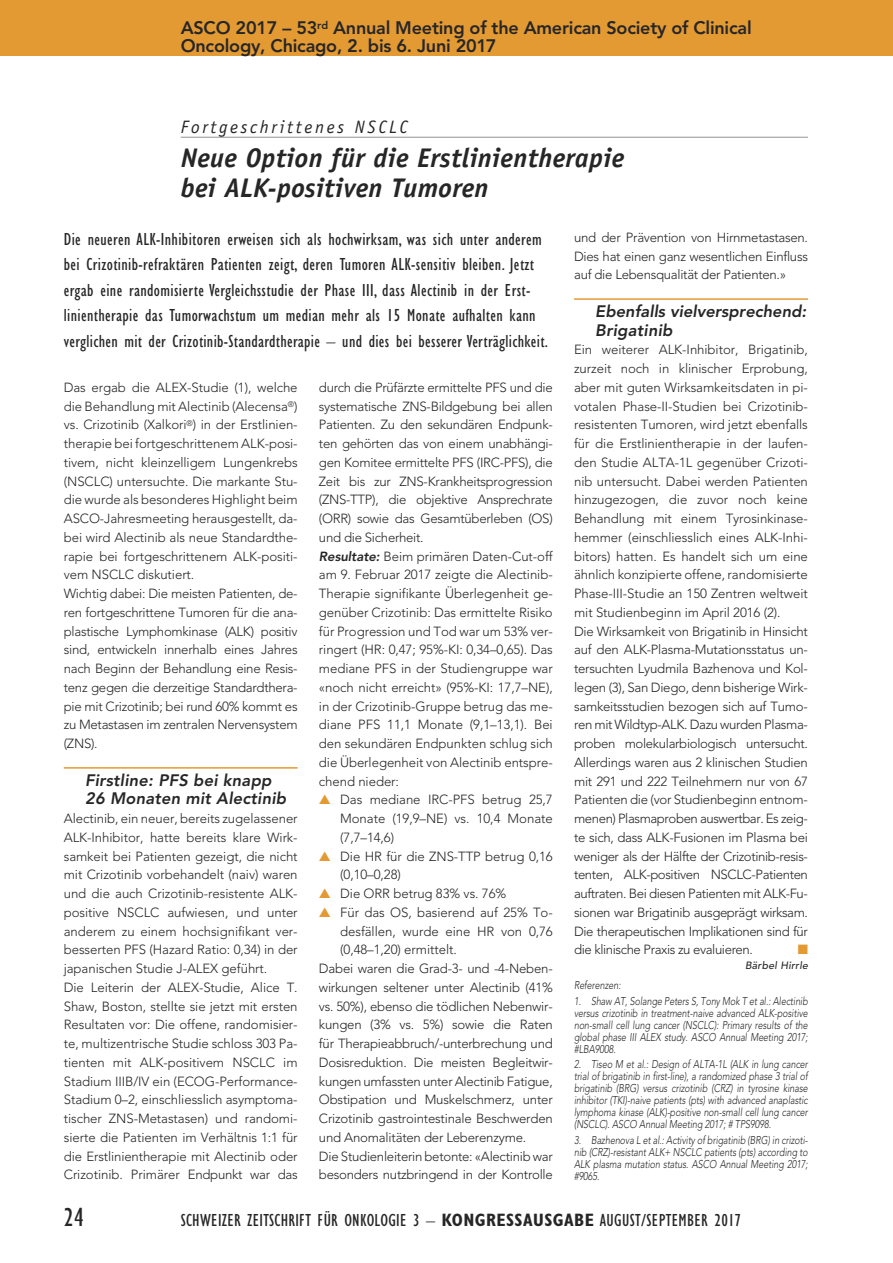
<style>
.page{position:relative;width:893px;height:1263px;background:#fff}
.page>*{position:absolute;margin:0;border:0;box-sizing:border-box;transform-origin:0 0}
.t1{font:italic 700 27px/30px "Officina Sans";letter-spacing:.01em;color:#272627}
.t2{font:condensed 27px "Gill Sans";color:#272627}
.t3{font:condensed 18px/25.5px "Gill Sans";letter-spacing:.02em;color:#272627}
.t4{font:800 18px/18px "Avenir";letter-spacing:-.01em;color:#272627}
.t5{font:italic 18px "Officina Sans";letter-spacing:.15em;color:#272627}
.t6{font:italic 800 16.5px/18.8px "Avenir";letter-spacing:.01em;color:#272627}
.t7{font:13.5px "Zapf Dingbats";color:#e39a33}
.t8{font:300 13.2px/18.8px "Avenir";letter-spacing:-.005em;color:#272627}
.t9{font:italic 300 11.25px/12px "Avenir";letter-spacing:-.005em;color:#272627;text-align:justify;scale:.8 1}
.t10{font:italic 500 10.5px "Avenir";letter-spacing:.02em;color:#272627}
.s1{font-weight:800;font-style:italic}
.s2{color:#e39a33}
.s3{font-weight:700}
</style>
<div class="page">
<div style="left:0;top:0;width:893px;height:55px;background:#e39a33"></div>
<hr style="left:64px;top:767px;width:234px;height:2px;background:#e39a33">
<hr style="left:574px;top:298px;width:234px;height:2px;background:#e39a33">
<hr style="left:181px;top:137px;width:627px;height:1px;background:#939393">
<h2 class="t4" style="left:181px;top:18px;width:572px">ASCO 2017 – 53<sup>rd</sup> Annual Meeting of the American Society of Clinical<br>Oncology, Chicago, 2. bis 6. Juni 2017</h2>
<h2 class="t5" style="left:181px;top:120px;width:228px">Fortgeschrittenes NSCLC</h2>
<h1 class="t1" style="left:181px;top:145px;width:445px">Neue Option für die Erstlinientherapie bei ALK-positiven Tumoren</h1>
<p class="t3" style="left:64px;top:228px;width:486px">Die neueren ALK-Inhibitoren erweisen sich als hochwirksam, was sich unter anderem bei Crizotinib-refraktären Patienten zeigt, deren Tumoren ALK-sensitiv bleiben. Jetzt ergab eine randomisierte Vergleichsstudie der Phase III, dass Alectinib in der Erst&shy;linientherapie das Tumorwachstum um median mehr als 15 Monate aufhalten kann verglichen mit der Crizotinib-Standardtherapie – und dies bei besserer Verträglichkeit.</p>
<p class="t8" style="left:64px;top:378px;width:235px">Das ergab die ALEX-Studie (1), welche die Behandlung mit Alectinib (Alecensa<sup>®</sup>) vs. Crizotinib (Xalkori<sup>®</sup>) in der Erstlinien&shy;therapie bei fortgeschrittenem ALK-posi&shy;tivem, nicht kleinzelligem Lungenkrebs (NSCLC) untersuchte. Die markante Stu&shy;die wurde als besonderes Highlight beim ASCO-Jahresmeeting herausgestellt, da&shy;bei wird Alectinib als neue Standardthe&shy;rapie bei fortgeschrittenem ALK-positi&shy;vem NSCLC diskutiert.<br>Wichtig dabei: Die meisten Patienten, de&shy;ren fortgeschrittene Tumoren für die ana&shy;plastische Lymphomkinase (ALK) positiv sind, entwickeln innerhalb eines Jahres nach Beginn der Behandlung eine Resis&shy;tenz gegen die derzeitige Standardthera&shy;pie mit Crizotinib; bei rund 60% kommt es zu Metastasen im zentralen Nervensystem (ZNS).</p>
<p class="t6" style="left:85px;top:771px;width:203px">Firstline: PFS bei knapp<br>26 Monaten mit Alectinib</p>
<p class="t8" style="left:64px;top:809px;width:235px">Alectinib, ein neuer, bereits zugelassener ALK-Inhibitor, hatte bereits klare Wirk&shy;samkeit bei Patienten gezeigt, die nicht mit Crizotinib vorbehandelt (naiv) waren und die auch Crizotinib-resistente ALK&shy;positive NSCLC aufwiesen, und unter anderem zu einem hochsignifikant ver&shy;besserten PFS (Hazard Ratio: 0,34) in der japanischen Studie J-ALEX geführt.<br>Die Leiterin der ALEX-Studie, Alice T.<br>Shaw, Boston, stellte sie jetzt mit ersten Resultaten vor: Die offene, randomisier&shy;te, multizentrische Studie schloss 303 Pa&shy;tienten mit ALK-positivem NSCLC im Stadium IIIB/IV ein (ECOG-Performance-Stadium 0–2, einschliesslich asymptoma&shy;tischer ZNS-Metastasen) und randomi&shy;sierte die Patienten im Verhältnis 1:1 für die Erstlinientherapie mit Alectinib oder Crizotinib. Primärer Endpunkt war das</p>
<p class="t8" style="left:319px;top:378px;width:235px">durch die Prüfärzte ermittelte PFS und die systematische ZNS-Bildgebung bei allen Patienten. Zu den sekundären Endpunk&shy;ten gehörten das von einem unabhängi&shy;gen Komitee ermittelte PFS (IRC-PFS), die Zeit bis zur ZNS-Krankheitsprogression (ZNS-TTP), die objektive Ansprechrate (ORR) sowie das Gesamtüberleben (OS) und die Sicherheit.<br><span class="s1">Resultate:</span> Beim primären Daten-Cut-off am 9. Februar 2017 zeigte die Alectinib-Therapie signifikante Überlegenheit ge&shy;genüber Crizotinib: Das ermittelte Risiko für Progression und Tod war um 53% ver&shy;ringert (HR: 0,47; 95%-KI: 0,34–0,65). Das mediane PFS in der Studiengruppe war «noch nicht erreicht» (95%-KI: 17,7–NE), in der Crizotinib-Gruppe betrug das me&shy;diane PFS 11,1 Monate (9,1–13,1). Bei den sekundären Endpunkten schlug sich die Überlegenheit von Alectinib entspre&shy;chend nieder:</p>
<p class="t8" style="left:340px;top:790px;width:214px;text-align:justify;text-indent:-21px"><span class="s2">▲</span> Das mediane IRC-PFS betrug 25,7<br>Monate (19,9–NE) vs. 10,4 Monate (7,7–14,6)</p>
<p class="t8" style="left:340px;top:847px;width:214px;text-indent:-21px"><span class="s2">▲</span> Die HR für die ZNS-TTP betrug 0,16 (0,10–0,28)</p>
<p class="t8" style="left:319px;top:884px;width:189px"><span class="s2">▲</span> Die ORR betrug 83% vs. 76%</p>
<p class="t8" style="left:319px;top:903px;width:235px"><span class="s2">▲</span> Für das OS, basierend auf 25% To-</p>
<p class="t8" style="left:340px;top:922px;width:214px">desfällen, wurde eine HR von 0,76</p>
<p class="t8" style="left:340px;top:940px;width:118px">(0,48–1,20) ermittelt.</p>
<p class="t8" style="left:319px;top:959px;width:235px">Dabei waren die Grad-3- und -4-Neben-</p>
<p class="t8" style="left:319px;top:978px;width:235px">wirkungen seltener unter Alectinib (41%</p>
<p class="t8" style="left:319px;top:997px;width:235px">vs. 50%), ebenso die tödlichen Nebenwir-</p>
<p class="t8" style="left:319px;top:1015px;width:235px">kungen (3% vs. 5%) sowie die Raten</p>
<p class="t8" style="left:319px;top:1034px;width:235px">für Therapieabbruch/-unterbrechung und</p>
<p class="t8" style="left:319px;top:1053px;width:235px">Dosisreduktion. Die meisten Begleitwir-</p>
<p class="t8" style="left:319px;top:1072px;width:235px">kungen umfassten unter Alectinib Fatigue,</p>
<p class="t8" style="left:319px;top:1090px;width:235px">Obstipation und Muskelschmerz, unter</p>
<p class="t8" style="left:319px;top:1109px;width:235px">Crizotinib gastrointestinale Beschwerden</p>
<p class="t8" style="left:319px;top:1128px;width:209px">und Anomalitäten der Leberenzyme.</p>
<p class="t8" style="left:319px;top:1147px;width:235px">Die Studienleiterin betonte: «Alectinib war</p>
<p class="t8" style="left:319px;top:1165px;width:235px">besonders nutzbringend in der Kontrolle</p>
<p class="t8" style="left:574px;top:228px;width:235px;text-align:justify">und der Prävention von Hirnmetastasen.<br>Dies hat einen ganz wesentlichen Einfluss auf die Lebensqualität der Patienten.»</p>
<p class="t6" style="left:595px;top:302px;width:213px">Ebenfalls vielversprechend:<br>Brigatinib</p>
<p class="t8" style="left:574px;top:340px;width:235px">Ein weiterer ALK-Inhibitor, Brigatinib, zurzeit noch in klinischer Erprobung, aber mit guten Wirksamkeitsdaten in pi&shy;votalen Phase-II-Studien bei Crizotinib&shy;resistenten Tumoren, wird jetzt ebenfalls für die Erstlinientherapie in der laufen&shy;den Studie ALTA-1L gegenüber Crizoti&shy;nib untersucht. Dabei werden Patienten hinzugezogen, die zuvor noch keine Behandlung mit einem Tyrosinkinase&shy;hemmer (einschliesslich eines ALK-Inhi&shy;bitors) hatten. Es handelt sich um eine ähnlich konzipierte offene, randomisierte Phase-III-Studie an 150 Zentren weltweit mit Studienbeginn im April 2016 (2).<br>Die Wirksamkeit von Brigatinib in Hinsicht auf den ALK-Plasma-Mutationsstatus un&shy;tersuchten Lyudmila Bazhenova und Kol&shy;legen (3), San Diego, denn bisherige Wirk&shy;samkeitsstudien bezogen sich auf Tumo&shy;ren mit Wildtyp-ALK. Dazu wurden Plasma&shy;proben molekularbiologisch untersucht.<br>Allerdings waren aus 2 klinischen Studien mit 291 und 222 Teilnehmern nur von 67<br>Patienten die (vor Studienbeginn entnom&shy;menen) Plasmaproben auswertbar. Es zeig&shy;te sich, dass ALK-Fusionen im Plasma bei weniger als der Hälfte der Crizotinib-resis&shy;tenten, ALK-positiven NSCLC-Patienten auftraten. Bei diesen Patienten mit ALK-Fu&shy;sionen war Brigatinib ausgeprägt wirksam.<br>Die therapeutischen Implikationen sind für die klinische Praxis zu evaluieren.</p>
<p class="t7" style="left:798px;top:942px;width:12px">■</p>
<p class="t10" style="left:745px;top:959px;width:64px">Bärbel Hirrle</p>
<p class="t9" style="left:574px;top:979px;width:60px">Referenzen:</p>
<p class="t9" style="left:574px;top:995px;width:294px">1. Shaw AT, Solange Peters S, Tony Mok T et al.: Alectinib versus crizotinib in treatment-naive advanced ALK-positive non-small cell lung cancer (NSCLC): Primary results of the global phase III ALEX study. ASCO Annual Meeting 2017; #LBA9008.</p>
<p class="t9" style="left:574px;top:1058px;width:294px">2. Tiseo M et al.: Design of ALTA-1L (ALK in lung cancer trial of brigatinib in first-line), a randomized phase 3 trial of brigatinib (BRG) versus crizotinib (CRZ) in tyrosine kinase inhibitor (TKI)-naive patients (pts) with advanced anaplastic lymphoma kinase (ALK)-positive non-small cell lung cancer (NSCLC). ASCO Annual Meeting 2017; # TPS9098.</p>
<p class="t9" style="left:574px;top:1134px;width:294px">3. Bazhenova L et al.: Activity of brigatinib (BRG) in crizoti&shy;nib (CRZ)-resistant ALK+ NSCLC patients (pts) according to ALK plasma mutation status. ASCO Annual Meeting 2017; #9065.</p>
<h1 class="t2" style="left:64px;top:1207px;width:22px">24</h1>
<h2 class="t3" style="left:181px;top:1209px;width:562px">SCHWEIZER ZEITSCHRIFT FÜR ONKOLOGIE 3 – <span class="s3">KONGRESSAUSGABE</span> AUGUST/SEPTEMBER 2017</h2>
</div>
